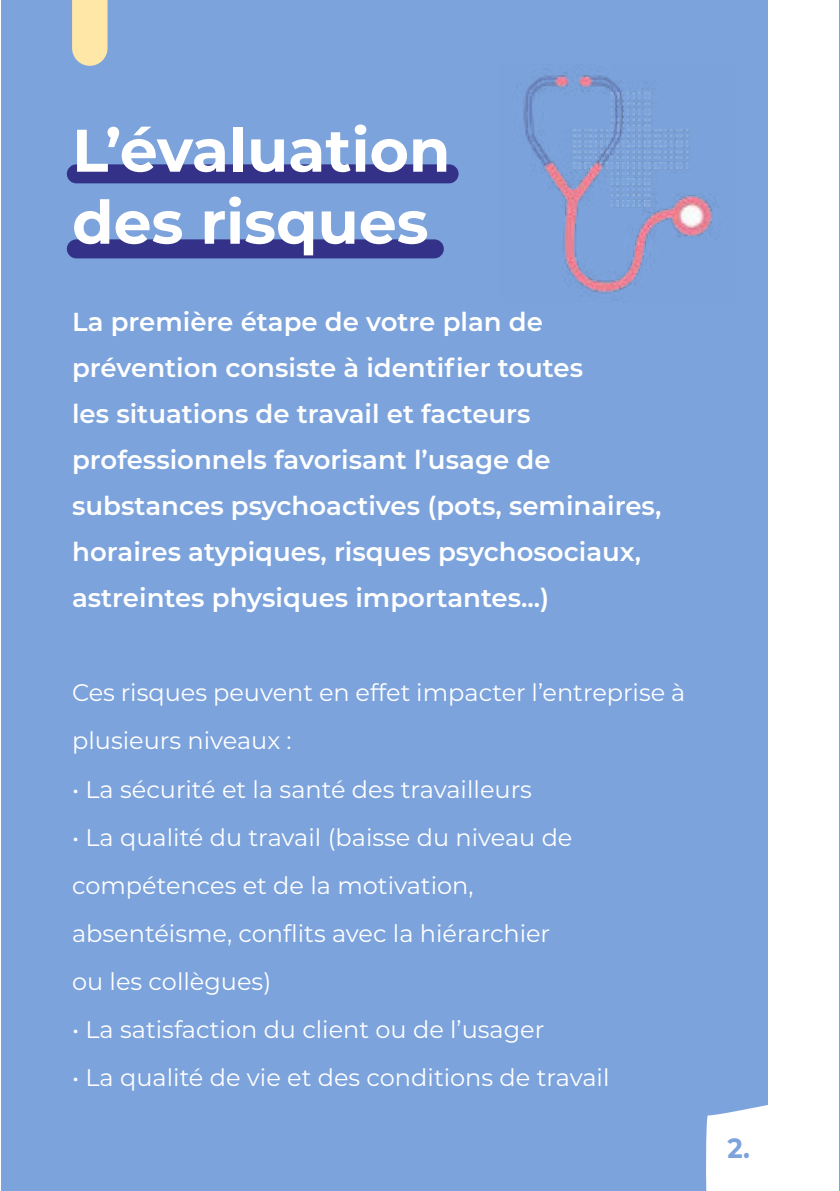
<style>
.page{position:relative;width:840px;height:1191px;background:#fff}
.page>*{position:absolute;margin:0;border:0;box-sizing:border-box;transform-origin:0 0}
.t1{font:700 60px/72px "Montserrat";color:#fff}
.t2{font:700 27.8px "Montserrat";color:#7ca3dc;scale:.93 1}
.t3{font:600 26px/46px "Montserrat";color:#fff}
.t4{font:24px/48px "Montserrat";color:#fff}
</style>
<div class="page">
<div style="left:1px;top:0;width:766px;height:1190px;background:#7ca3dc"></div>
<hr style="left:838px;top:0;width:1px;height:1191px;background:#7ca3dc">
<div style="left:67px;top:239px;width:376px;height:19px;background:#343188;border-radius:9px"></div>
<div style="left:67px;top:164px;width:391px;height:19px;background:#343188;border-radius:9px"></div>
<img style="left:523px;top:68px;width:196px;height:226px">
<svg style="left:705px;top:1104px;width:63px;height:87px"></svg>
<svg style="left:72px;top:0;width:35px;height:66px"></svg>
<h1 class="t1" style="left:72px;top:115px;width:379px">L’évaluation des risques</h1>
<p class="t3" style="left:72px;top:300px;width:590px">La première étape de votre plan de prévention consiste à identifier toutes<br>les situations de travail et facteurs professionnels favorisant l’usage de substances psychoactives (pots, seminaires, horaires atypiques, risques psychosociaux, astreintes physiques importantes...)</p>
<p class="t4" style="left:72px;top:671px;width:614px">Ces risques peuvent en effet impacter l’entreprise à plusieurs niveaux :</p>
<p class="t4" style="left:72px;top:767px;width:461px">• La sécurité et la santé des travailleurs</p>
<p class="t4" style="left:72px;top:815px;width:501px">• La qualité du travail (baisse du niveau de compétences et de la motivation, absentéisme, conflits avec la hiérarchier ou les collègues)</p>
<p class="t4" style="left:72px;top:1007px;width:473px">• La satisfaction du client ou de l’usager</p>
<p class="t4" style="left:72px;top:1055px;width:538px">• La qualité de vie et des conditions de travail</p>
<p class="t2" style="left:727px;top:1132px;width:26px">2.</p>
</div>
